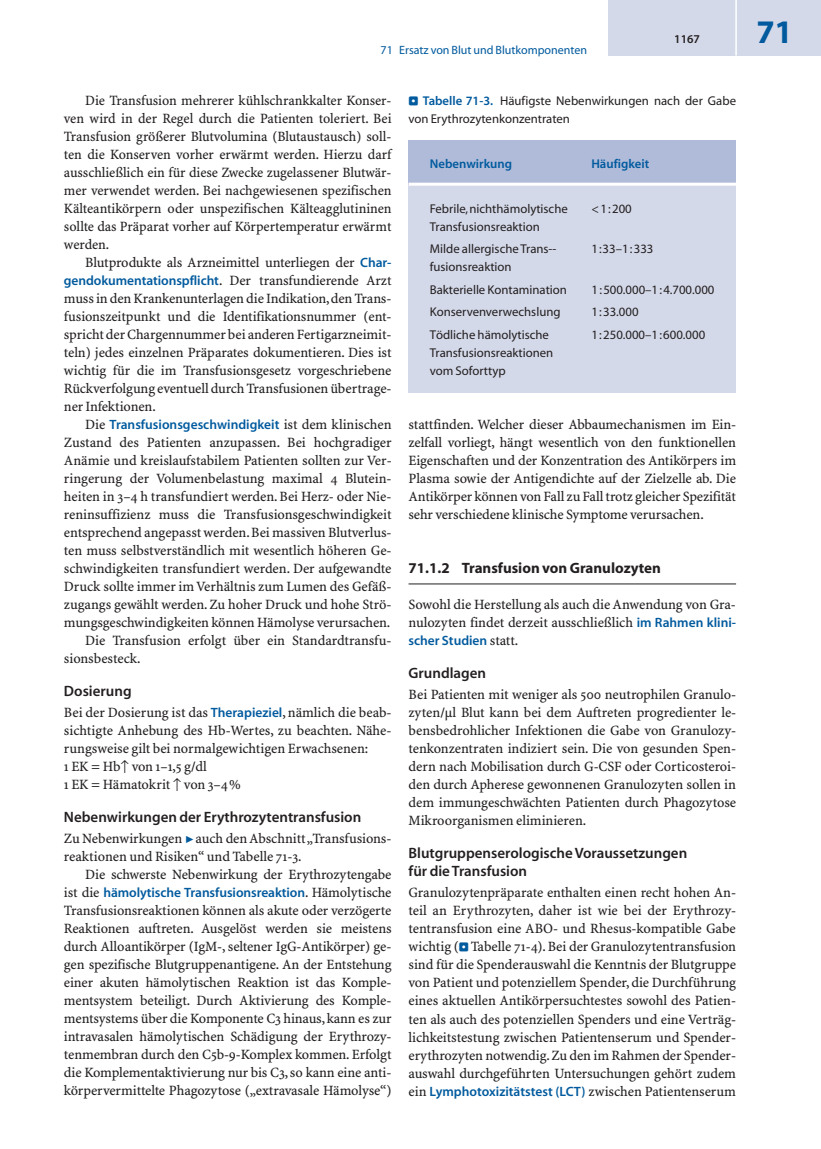
<style>
.page{position:relative;width:821px;height:1149px;background:#fff}
.page>*{position:absolute;margin:0;border:0;box-sizing:border-box;transform-origin:0 0}
.t1{font:33px "Myriad MM 700 600";color:#005a9e}
.t2{font:15px/18px "Myriad MM 565 600";color:#231f20}
.t3{font:15px "Myriad MM 700 600";color:#231f20}
.t4{font:14.25px/18px "S Minion Plus";letter-spacing:-.005em;color:#231f20;text-align:justify}
.t5{font:13.5px "Myriad MM 565 600";letter-spacing:-.005em;color:#005a9e}
.t6{font:12.75px/18px "Myriad MM 406 600";color:#231f20}
.t7{font:12.75px "Myriad MM 565 600";color:#005a9e}
.t8{font:12px "Myriad MM 406 600";color:#005a9e}
.t9{font:12px "Myriad MM 565 600";color:#231f20}
.s1{font-family:"Myriad MM 565 600";font-size:13.5px;color:#005a9e}
.s2{font-family:"S Minion Plus";font-size:14.25px;color:#231f20}
.s3{font-family:"S Buttons";font-size:12px;color:#005a9e}
.s4{font-family:"Myriad MM 565 600";color:#005a9e}
</style>
<div class="page">
<div style="left:408px;top:185px;width:328px;height:207px;background:#d4d9e9"></div>
<div style="left:408px;top:140px;width:328px;height:45px;background:#b0bbd9"></div>
<hr style="left:408px;top:583px;width:328px;height:1px;background:#231f20">
<div style="left:608px;top:0;width:213px;height:56px;background:#d4d9e9"></div>
<hr style="left:735px;top:0;width:2px;height:56px;background:#fff">
<hr style="left:408px;top:183px;width:328px;height:3px;background:#fff">
<p class="t8" style="left:380px;top:45px;width:208px">71 Ersatz von Blut und Blutkomponenten</p>
<p class="t9" style="left:674px;top:34px;width:27px">1167</p>
<p class="t4" style="left:64px;top:92px;width:329px;text-indent:21px">Die Transfusion mehrerer kühlschrankkalter Konser&shy;ven wird in der Regel durch die Patienten toleriert. Bei Transfusion größerer Blutvolumina (Blutaustausch) soll&shy;ten die Konserven vorher erwärmt werden. Hierzu darf ausschließlich ein für diese Zwecke zugelassener Blutwär&shy;mer verwendet werden. Bei nachgewiesenen spezifischen Kälteantikörpern oder unspezifischen Kälteagglutininen sollte das Präparat vorher auf Körpertemperatur erwärmt werden.</p>
<p class="t4" style="left:85px;top:254px;width:308px">Blutprodukte als Arzneimittel unterliegen der <span class="s1">Char-</span></p>
<p class="t5" style="left:64px;top:275px;width:329px">gendokumentationspflicht<span class="s2">. Der transfundierende Arzt</span></p>
<p class="t4" style="left:64px;top:290px;width:329px">muss in den Krankenunterlagen die Indikation,den Trans&shy;fusionszeitpunkt und die Identifikationsnummer (ent&shy;spricht der Chargennummer bei anderen Fertigarzneimit&shy;teln) jedes einzelnen Präparates dokumentieren. Dies ist wichtig für die im Transfusionsgesetz vorgeschriebene Rückverfolgung eventuell durch Transfusionen übertrage&shy;ner Infektionen.</p>
<p class="t5" style="left:85px;top:419px;width:308px"><span class="s2">Die</span> Transfusionsgeschwindigkeit <span class="s2">ist dem klinischen</span></p>
<p class="t4" style="left:64px;top:434px;width:329px">Zustand des Patienten anzupassen. Bei hochgradiger</p>
<p class="t4" style="left:64px;top:452px;width:329px">Anämie und kreislaufstabilem Patienten sollten zur Ver-</p>
<p class="t4" style="left:64px;top:470px;width:329px">ringerung der Volumenbelastung maximal 4 Blutein-</p>
<p class="t4" style="left:64px;top:488px;width:329px">heiten in 3–4 h transfundiert werden. Bei Herz- oder Nie-</p>
<p class="t4" style="left:64px;top:506px;width:329px">reninsuffizienz muss die Transfusionsgeschwindigkeit</p>
<p class="t4" style="left:64px;top:524px;width:329px">entsprechend angepasst werden.Bei massiven Blutverlus-</p>
<p class="t4" style="left:64px;top:542px;width:329px">ten muss selbstverständlich mit wesentlich höheren Ge-</p>
<p class="t4" style="left:64px;top:560px;width:329px">schwindigkeiten transfundiert werden. Der aufgewandte</p>
<p class="t4" style="left:64px;top:578px;width:329px">Druck sollte immer im Verhältnis zum Lumen des Gefäß-</p>
<p class="t4" style="left:64px;top:596px;width:329px">zugangs gewählt werden. Zu hoher Druck und hohe Strö-</p>
<p class="t4" style="left:64px;top:614px;width:328px">mungsgeschwindigkeiten können Hämolyse verursachen.</p>
<p class="t4" style="left:85px;top:632px;width:308px">Die Transfusion erfolgt über ein Standardtransfu-</p>
<p class="t4" style="left:64px;top:650px;width:78px">sionsbesteck.</p>
<p class="t2" style="left:64px;top:683px;width:69px">Dosierung</p>
<p class="t4" style="left:64px;top:704px;width:329px;text-align:left">Bei der Dosierung ist das <span class="s1">Therapieziel</span>, nämlich die beab&shy;sichtigte Anhebung des Hb-Wertes, zu beachten. Nähe&shy;rungsweise gilt bei normalgewichtigen Erwachsenen:<br>1 EK = Hb≠ von 1–1,5 g/dl<br>1 EK = Hämatokrit ≠ von 3–4%</p>
<p class="t2" style="left:64px;top:809px;width:299px">Nebenwirkungen der Erythrozytentransfusion</p>
<p class="t4" style="left:64px;top:830px;width:329px">Zu Nebenwirkungen auch den Abschnitt „Transfusions&shy;reaktionen und Risiken“ und Tabelle 71-3.</p>
<p class="t4" style="left:85px;top:866px;width:308px">Die schwerste Nebenwirkung der Erythrozytengabe</p>
<p class="t5" style="left:64px;top:887px;width:329px"><span class="s2">ist die</span> hämolytische Transfusionsreaktion<span class="s2">. Hämolytische</span></p>
<p class="t4" style="left:64px;top:902px;width:329px">Transfusionsreaktionen können als akute oder verzögerte Reaktionen auftreten. Ausgelöst werden sie meistens durch Alloantikörper (IgM-, seltener IgG-Antikörper) ge&shy;gen spezifische Blutgruppenantigene. An der Entstehung einer akuten hämolytischen Reaktion ist das Komple&shy;mentsystem beteiligt. Durch Aktivierung des Komple&shy;mentsystems über die Komponente C3 hinaus,kann es zur intravasalen hämolytischen Schädigung der Erythrozy&shy;tenmembran durch den C5b-9-Komplex kommen. Erfolgt die Komplementaktivierung nur bis C3, so kann eine anti&shy;körpervermittelte Phagozytose („extravasale Hämolyse“)</p>
<p class="t6" style="left:408px;top:92px;width:329px"><span class="s3">⊡</span> <span class="s4">Tabelle 71-3.</span> Häufigste Nebenwirkungen nach der Gabe von Erythrozytenkonzentraten</p>
<p class="t7" style="left:430px;top:158px;width:84px">Nebenwirkung</p>
<p class="t7" style="left:591px;top:158px;width:59px">Häufigkeit</p>
<p class="t6" style="left:430px;top:200px;width:139px">Febrile,nichthämolytische</p>
<p class="t6" style="left:591px;top:200px;width:42px">&lt;1:200</p>
<p class="t6" style="left:430px;top:216px;width:128px;line-height:22.5px">Transfusionsreaktion<br>Milde allergische Trans--</p>
<p class="t6" style="left:591px;top:241px;width:64px">1:33–1:333</p>
<p class="t6" style="left:430px;top:256px;width:139px;line-height:22.5px">fusionsreaktion<br>Bakterielle Kontamination</p>
<p class="t6" style="left:591px;top:281px;width:124px">1:500.000–1:4.700.000</p>
<p class="t6" style="left:430px;top:304px;width:132px">Konservenverwechslung</p>
<p class="t6" style="left:591px;top:304px;width:49px">1:33.000</p>
<p class="t6" style="left:430px;top:326px;width:121px">Tödliche hämolytische</p>
<p class="t6" style="left:591px;top:326px;width:115px">1:250.000–1:600.000</p>
<p class="t6" style="left:430px;top:344px;width:125px">Transfusionsreaktionen vom Soforttyp</p>
<p class="t4" style="left:408px;top:416px;width:329px">stattfinden. Welcher dieser Abbaumechanismen im Ein&shy;zelfall vorliegt, hängt wesentlich von den funktionellen Eigenschaften und der Konzentration des Antikörpers im Plasma sowie der Antigendichte auf der Zielzelle ab. Die Antikörper können von Fall zu Fall trotz gleicher Spezifität sehr verschiedene klinische Symptome verursachen.</p>
<p class="t3" style="left:408px;top:560px;width:254px">71.1.2 Transfusion von Granulozyten</p>
<p class="t4" style="left:408px;top:596px;width:329px">Sowohl die Herstellung als auch die Anwendung von Gra&shy;nulozyten findet derzeit ausschließlich <span class="s1">im Rahmen klini-</span></p>
<p class="t5" style="left:408px;top:635px;width:111px">scher Studien <span class="s2">statt.</span></p>
<p class="t2" style="left:408px;top:665px;width:79px">Grundlagen</p>
<p class="t4" style="left:408px;top:686px;width:329px">Bei Patienten mit weniger als 500 neutrophilen Granulo&shy;zyten/µl Blut kann bei dem Auftreten progredienter le&shy;bensbedrohlicher Infektionen die Gabe von Granulozy&shy;tenkonzentraten indiziert sein. Die von gesunden Spen&shy;dern nach Mobilisation durch G-CSF oder Corticosteroi&shy;den durch Apherese gewonnenen Granulozyten sollen in dem immungeschwächten Patienten durch Phagozytose Mikroorganismen eliminieren.</p>
<p class="t2" style="left:408px;top:845px;width:280px">Blutgruppenserologische Voraussetzungen für die Transfusion</p>
<p class="t4" style="left:408px;top:884px;width:329px">Granulozytenpräparate enthalten einen recht hohen An&shy;teil an Erythrozyten, daher ist wie bei der Erythrozy&shy;tentransfusion eine ABO- und Rhesus-kompatible Gabe wichtig (<span class="s3">⊡</span> Tabelle 71-4). Bei der Granulozytentransfusion sind für die Spenderauswahl die Kenntnis der Blutgruppe von Patient und potenziellem Spender, die Durchführung eines aktuellen Antikörpersuchtestes sowohl des Patien&shy;ten als auch des potenziellen Spenders und eine Verträg&shy;lichkeitstestung zwischen Patientenserum und Spender&shy;erythrozyten notwendig.Zu den im Rahmen der Spender&shy;auswahl durchgeführten Untersuchungen gehört zudem ein <span class="s1">Lymphotoxizitätstest (LCT)</span> zwischen Patientenserum</p>
<h1 class="t1" style="left:756px;top:15px;width:38px">71</h1>
</div>
